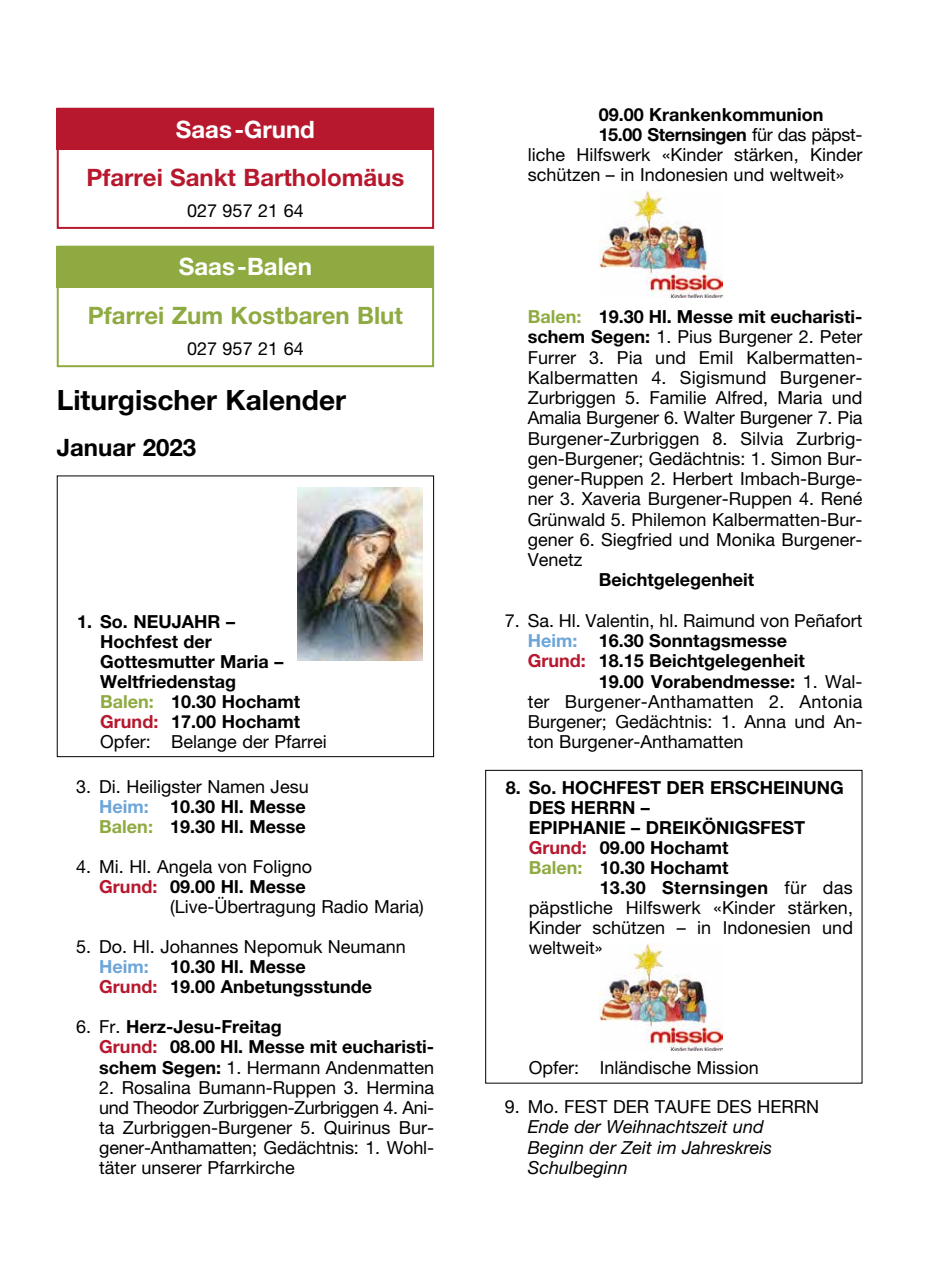
<style>
.page{position:relative;width:942px;height:1276px;background:#fff}
.page>*{position:absolute;margin:0;border:0;box-sizing:border-box;transform-origin:0 0}
.t1{font:700 28px "Helvetica Neue LT Pro";color:#000}
.t2{font:700 24px "Helvetica Neue LT Pro";color:#b7182e}
.t3{font:700 24px "Helvetica Neue LT Pro";color:#8eaa41}
.t4{font:700 24px "Helvetica Neue LT Pro";color:#fff}
.t5{font:700 24px "Helvetica Neue LT Pro";color:#000}
.t6{font:18px/20.2px "Helvetica Neue LT Pro";color:#000;text-align:justify}
.t7{font:700 18px/20px "Helvetica Neue LT Pro";color:#000}
.t8{font:italic 18px/20.2px "Helvetica Neue LT Pro";color:#000}
.t9{font:700 18px "Helvetica Neue LT Pro";letter-spacing:-.02em;color:#000}
.s1{color:#8eaa41}
.s2{color:#b7182e}
.s3{font-weight:400}
.s4{color:#6ca5d8}
.s5{font-weight:700;color:#8eaa41}
.s6{font-weight:700}
</style>
<div class="page">
<div style="left:57px;top:475px;width:377px;height:282px;border:1px solid #000"></div>
<div style="left:485px;top:770px;width:377px;height:313px;border:1px solid #000"></div>
<div style="left:57px;top:108px;width:377px;height:121px;border:2px solid #b7182e"></div>
<div style="left:57px;top:108px;width:377px;height:42px;background:#b7182e"></div>
<div style="left:57px;top:246px;width:377px;height:121px;border:2px solid #8eaa41"></div>
<div style="left:57px;top:246px;width:377px;height:41px;background:#8eaa41"></div>
<img style="left:297px;top:487px;width:125px;height:174px">
<img style="left:599px;top:190px;width:123px;height:107px">
<img style="left:599px;top:943px;width:123px;height:107px">
<h2 class="t4" style="left:176px;top:114px;width:140px">Saas-Grund</h2>
<h2 class="t2" style="left:86px;top:163px;width:319px">Pfarrei Sankt Bartholomäus</h2>
<p class="t6" style="left:187px;top:201px;width:118px">027 957 21 64</p>
<h2 class="t4" style="left:179px;top:252px;width:135px">Saas-Balen</h2>
<h2 class="t3" style="left:88px;top:300px;width:316px">Pfarrei Zum Kostbaren Blut</h2>
<p class="t6" style="left:187px;top:338px;width:118px">027 957 21 64</p>
<h1 class="t1" style="left:57px;top:382px;width:291px">Liturgischer Kalender</h1>
<h2 class="t5" style="left:57px;top:432px;width:141px">Januar 2023</h2>
<p class="t7" style="left:100px;top:611px;width:228px;text-indent:-23px">1. So. NEUJAHR –<br>Hochfest der<br>Gottesmutter Maria –<br>Weltfriedenstag<br><span class="s1">Balen:</span> 10.30 Hochamt<br><span class="s2">Grund:</span> 17.00 Hochamt<br><span class="s3">Opfer: Belange der Pfarrei</span></p>
<p class="t7" style="left:99px;top:776px;width:211px;text-indent:-23px"><span class="s3">3. Di. Heiligster Namen Jesu<br></span><span class="s4">Heim:</span> 10.30 Hl. Messe<br><span class="s1">Balen:</span> 19.30 Hl. Messe</p>
<p class="t6" style="left:76px;top:856px;width:237px">4. Mi. Hl. Angela von Foligno</p>
<p class="t7" style="left:99px;top:876px;width:208px"><span class="s2">Grund:</span> 09.00 Hl. Messe</p>
<p class="t6" style="left:170px;top:896px;width:255px">(Live-Übertragung Radio Maria)</p>
<p class="t7" style="left:99px;top:936px;width:308px;text-indent:-23px"><span class="s3">5. Do. Hl. Johannes Nepomuk Neumann<br></span><span class="s4">Heim:</span> 10.30 Hl. Messe<br><span class="s2">Grund:</span> 19.00 Anbetungsstunde</p>
<p class="t7" style="left:99px;top:1016px;width:336px;text-indent:-23px"><span class="s3">6. Fr.</span> Herz-Jesu-Freitag<br><span class="s2">Grund:</span> 08.00 Hl. Messe mit eucharisti&shy;schem Segen: <span class="s3">1. Hermann Andenmatten</span></p>
<p class="t6" style="left:99px;top:1077px;width:336px">2. Rosalina Bumann-Ruppen 3. Hermina und Theodor Zurbriggen-Zurbriggen 4. Ani&shy;ta Zurbriggen-Burgener 5. Quirinus Bur&shy;gener-Anthamatten; Gedächtnis: 1. Wohl&shy;täter unserer Pfarrkirche</p>
<p class="t7" style="left:598px;top:104px;width:226px">09.00 Krankenkommunion</p>
<p class="t9" style="left:598px;top:123px;width:263px">15.00 Sternsingen <span class="s3">für das päpst-</span></p>
<p class="t6" style="left:527px;top:144px;width:336px">liche Hilfswerk «Kinder stärken, Kinder</p>
<p class="t6" style="left:527px;top:164px;width:318px">schützen – in Indonesien und weltweit»</p>
<p class="t6" style="left:527px;top:306px;width:336px"><span class="s5">Balen:</span> <span class="s6">19.30 Hl. Messe mit eucharisti&shy;schem Segen:</span> 1. Pius Burgener 2. Peter Furrer 3. Pia und Emil Kalbermatten-Kalbermatten 4. Sigismund Burgener-Zurbriggen 5. Familie Alfred, Maria und Amalia Burgener 6. Walter Burgener 7. Pia Burgener-Zurbriggen 8. Silvia Zurbrig&shy;gen-Burgener; Gedächtnis: 1. Simon Bur&shy;gener-Ruppen 2. Herbert Imbach-Burge&shy;ner 3. Xaveria Burgener-Ruppen 4. René Grünwald 5. Philemon Kalbermatten-Bur&shy;gener 6. Siegfried und Monika Burgener-Venetz</p>
<p class="t7" style="left:598px;top:569px;width:157px">Beichtgelegenheit</p>
<p class="t7" style="left:527px;top:610px;width:336px;text-indent:-23px"><span class="s3">7. Sa. Hl. Valentin, hl. Raimund von Peñafort<br></span><span class="s4">Heim:</span> 16.30 Sonntagsmesse<br><span class="s2">Grund:</span> 18.15 Beichtgelegenheit</p>
<p class="t6" style="left:527px;top:671px;width:336px;text-align:left;text-indent:71px"><span class="s6">19.00 Vorabendmesse:</span> 1. Wal&shy;ter Burgener-Anthamatten 2. Antonia Burgener; Gedächtnis: 1. Anna und An-- ton Burgener-Anthamatten</p>
<p class="t7" style="left:528px;top:777px;width:316px;text-indent:-23px">8. So. HOCHFEST DER ERSCHEINUNG<br>DES HERRN –<br>EPIPHANIE – DREIKÖNIGSFEST<br><span class="s2">Grund:</span> 09.00 Hochamt<br><span class="s1">Balen:</span> 10.30 Hochamt</p>
<p class="t6" style="left:528px;top:877px;width:326px;text-indent:71px"><span class="s6">13.30 Sternsingen</span> für das päpstliche Hilfswerk «Kinder stärken, Kinder schützen – in Indonesien und weltweit»</p>
<p class="t6" style="left:528px;top:1057px;width:231px">Opfer: Inländische Mission</p>
<p class="t6" style="left:504px;top:1096px;width:316px">9. Mo. FEST DER TAUFE DES HERRN</p>
<p class="t8" style="left:527px;top:1116px;width:246px">Ende der Weihnachtszeit und<br>Beginn der Zeit im Jahreskreis<br>Schulbeginn</p>
</div>
